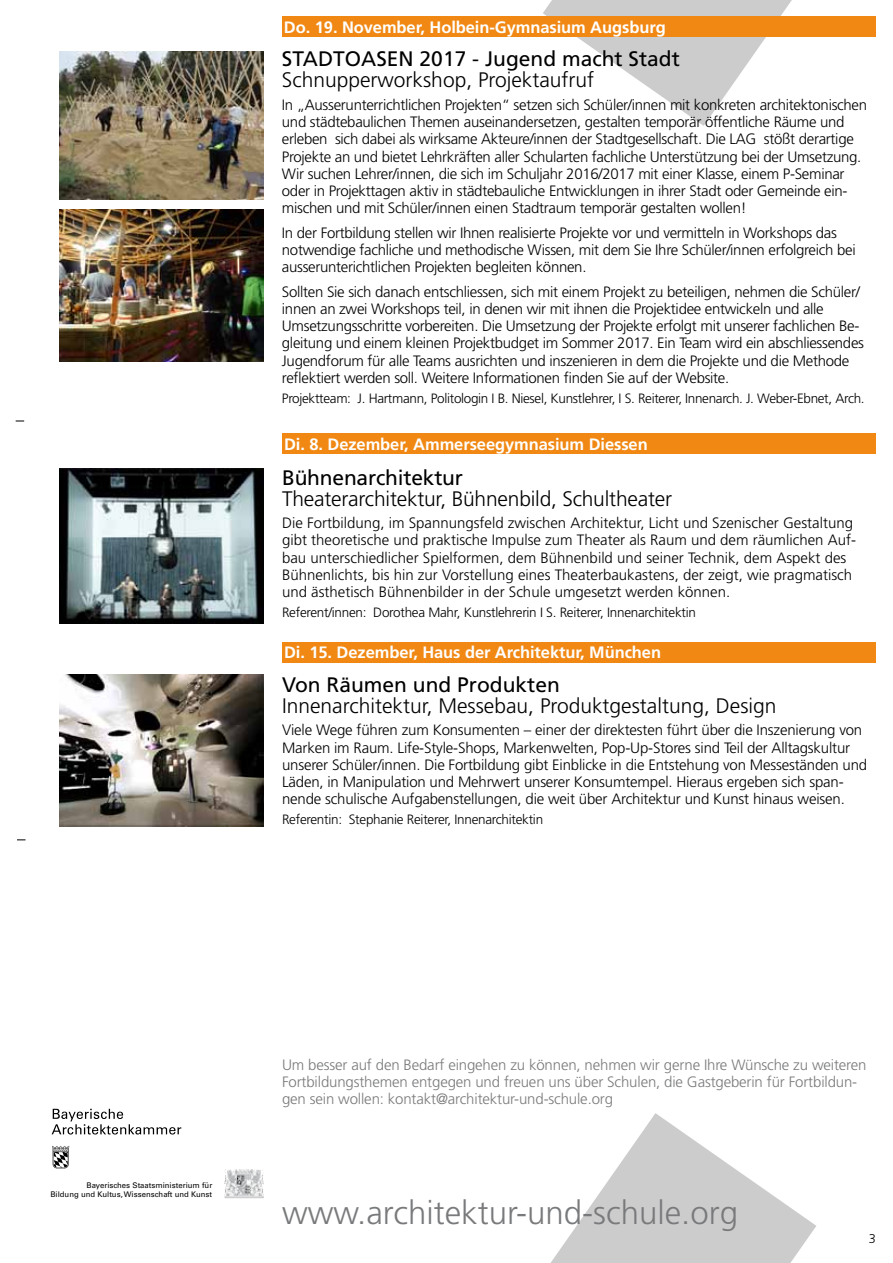
<style>
.page{position:relative;width:893px;height:1263px;background:#fff}
.page>*{position:absolute;margin:0;border:0;box-sizing:border-box;transform-origin:0 0}
.t1{font:300 33px "Frutiger LT Std";color:#797a7c}
.t2{font:300 21px "Frutiger LT Std";color:#000}
.t3{font:21px "Frutiger LT Std";color:#000}
.t4{font:700 16.5px "Frutiger LT Std";letter-spacing:-.005em;color:#fff}
.t5{font:300 15px/17.2px "Frutiger LT Std";letter-spacing:-.02em;color:#000}
.t6{font:300 15px/17.2px "Frutiger LT Std";color:#000}
.t7{font:300 15px/16.8px "Frutiger LT Std";letter-spacing:-.01em;color:#797a7c}
.t8{font:300 13.5px "Frutiger LT Std";letter-spacing:-.02em;color:#000}
.t9{font:300 12.75px "Frutiger LT Std";color:#000}
.t10{font:7.8px/8.6px "Univers S";color:#000;text-align:right}
</style>
<div class="page">
<svg style="left:543px;top:0;width:249px;height:126px"></svg>
<svg style="left:551px;top:1113px;width:265px;height:150px"></svg>
<svg style="left:52px;top:1109px;width:129px;height:25px"></svg>
<svg style="left:52px;top:1146px;width:17px;height:22px"></svg>
<img style="left:224px;top:1169px;width:39px;height:29px">
<div style="left:282px;top:434px;width:594px;height:20px;background:#f08813"></div>
<img style="left:59px;top:469px;width:204px;height:154px">
<div style="left:282px;top:642px;width:594px;height:20px;background:#f08813"></div>
<img style="left:60px;top:675px;width:204px;height:151px">
<div style="left:282px;top:16px;width:594px;height:21px;background:#f08813"></div>
<img style="left:59px;top:51px;width:204px;height:148px">
<img style="left:60px;top:210px;width:203px;height:152px">
<p class="t4" style="left:284px;top:17px;width:383px">Do. 19. November, Holbein-Gymnasium Augsburg</p>
<h2 class="t3" style="left:282px;top:47px;width:399px">STADTOASEN 2017 - Jugend macht Stadt</h2>
<h2 class="t2" style="left:282px;top:68px;width:314px">Schnupperworkshop, Projektaufruf</h2>
<p class="t5" style="left:282px;top:96px;width:587px">In „Ausserunterrichtlichen Projekten“ setzen sich Schüler/innen mit konkreten architektonischen und städtebaulichen Themen auseinandersetzen, gestalten temporär öffentliche Räume und erleben sich dabei als wirksame Akteure/innen der Stadtgesellschaft. Die LAG stößt derartige Projekte an und bietet Lehrkräften aller Schularten fachliche Unterstützung bei der Umsetzung.<br>Wir suchen Lehrer/innen, die sich im Schuljahr 2016/2017 mit einer Klasse, einem P-Seminar oder in Projekttagen aktiv in städtebauliche Entwicklungen in ihrer Stadt oder Gemeinde ein&shy;mischen und mit Schüler/innen einen Stadtraum temporär gestalten wollen!</p>
<p class="t5" style="left:282px;top:224px;width:575px">In der Fortbildung stellen wir Ihnen realisierte Projekte vor und vermitteln in Workshops das notwendige fachliche und methodische Wissen, mit dem Sie Ihre Schüler/innen erfolgreich bei ausserunterichtlichen Projekten begleiten können.</p>
<p class="t5" style="left:282px;top:283px;width:584px">Sollten Sie sich danach entschliessen, sich mit einem Projekt zu beteiligen, nehmen die Schüler/ innen an zwei Workshops teil, in denen wir mit ihnen die Projektidee entwickeln und alle Umsetzungsschritte vorbereiten. Die Umsetzung der Projekte erfolgt mit unserer fachlichen Be&shy;gleitung und einem kleinen Projektbudget im Sommer 2017. Ein Team wird ein abschliessendes Jugendforum für alle Teams ausrichten und inszenieren in dem die Projekte und die Methode reflektiert werden soll. Weitere Informationen finden Sie auf der Website.</p>
<p class="t8" style="left:282px;top:390px;width:584px">Projektteam: J. Hartmann, Politologin I B. Niesel, Kunstlehrer, I S. Reiterer, Innenarch. J. Weber-Ebnet, Arch.</p>
<p class="t4" style="left:284px;top:435px;width:365px">Di. 8. Dezember, Ammerseegymnasium Diessen</p>
<h2 class="t3" style="left:282px;top:465px;width:182px">Bühnenarchitektur</h2>
<h2 class="t2" style="left:282px;top:486px;width:392px">Theaterarchitektur, Bühnenbild, Schultheater</h2>
<p class="t6" style="left:282px;top:514px;width:575px">Die Fortbildung, im Spannungsfeld zwischen Architektur, Licht und Szenischer Gestaltung gibt theoretische und praktische Impulse zum Theater als Raum und dem räumlichen Auf&shy;bau unterschiedlicher Spielformen, dem Bühnenbild und seiner Technik, dem Aspekt des Bühnenlichts, bis hin zur Vorstellung eines Theaterbaukastens, der zeigt, wie pragmatisch und ästhetisch Bühnenbilder in der Schule umgesetzt werden können.</p>
<p class="t8" style="left:282px;top:604px;width:415px">Referent/innen: Dorothea Mahr, Kunstlehrerin I S. Reiterer, Innenarchitektin</p>
<p class="t4" style="left:284px;top:643px;width:379px">Di. 15. Dezember, Haus der Architektur, München</p>
<h2 class="t3" style="left:282px;top:672px;width:279px">Von Räumen und Produkten</h2>
<h2 class="t2" style="left:282px;top:694px;width:496px">Innenarchitektur, Messebau, Produktgestaltung, Design</h2>
<p class="t5" style="left:282px;top:722px;width:587px">Viele Wege führen zum Konsumenten – einer der direktesten führt über die Inszenierung von Marken im Raum. Life-Style-Shops, Markenwelten, Pop-Up-Stores sind Teil der Alltagskultur unserer Schüler/innen. Die Fortbildung gibt Einblicke in die Entstehung von Messeständen und Läden, in Manipulation und Mehrwert unserer Konsumtempel. Hieraus ergeben sich span&shy;nende schulische Aufgabenstellungen, die weit über Architektur und Kunst hinaus weisen.</p>
<p class="t8" style="left:282px;top:812px;width:263px">Referentin: Stephanie Reiterer, Innenarchitektin</p>
<p class="t10" style="left:50px;top:1181px;width:163px">Bayerisches Staatsministerium für<br>Bildung und Kultus, Wissenschaft und Kunst</p>
<p class="t7" style="left:282px;top:1057px;width:586px">Um besser auf den Bedarf eingehen zu können, nehmen wir gerne Ihre Wünsche zu weiteren<br>Fortbildungsthemen entgegen und freuen uns über Schulen, die Gastgeberin für Fortbildun&shy;gen sein wollen: kontakt@architektur-und-schule.org</p>
<h1 class="t1" style="left:282px;top:1194px;width:457px">www.architektur-und-schule.org</h1>
<p class="t9" style="left:869px;top:1232px;width:9px">3</p>
</div>
